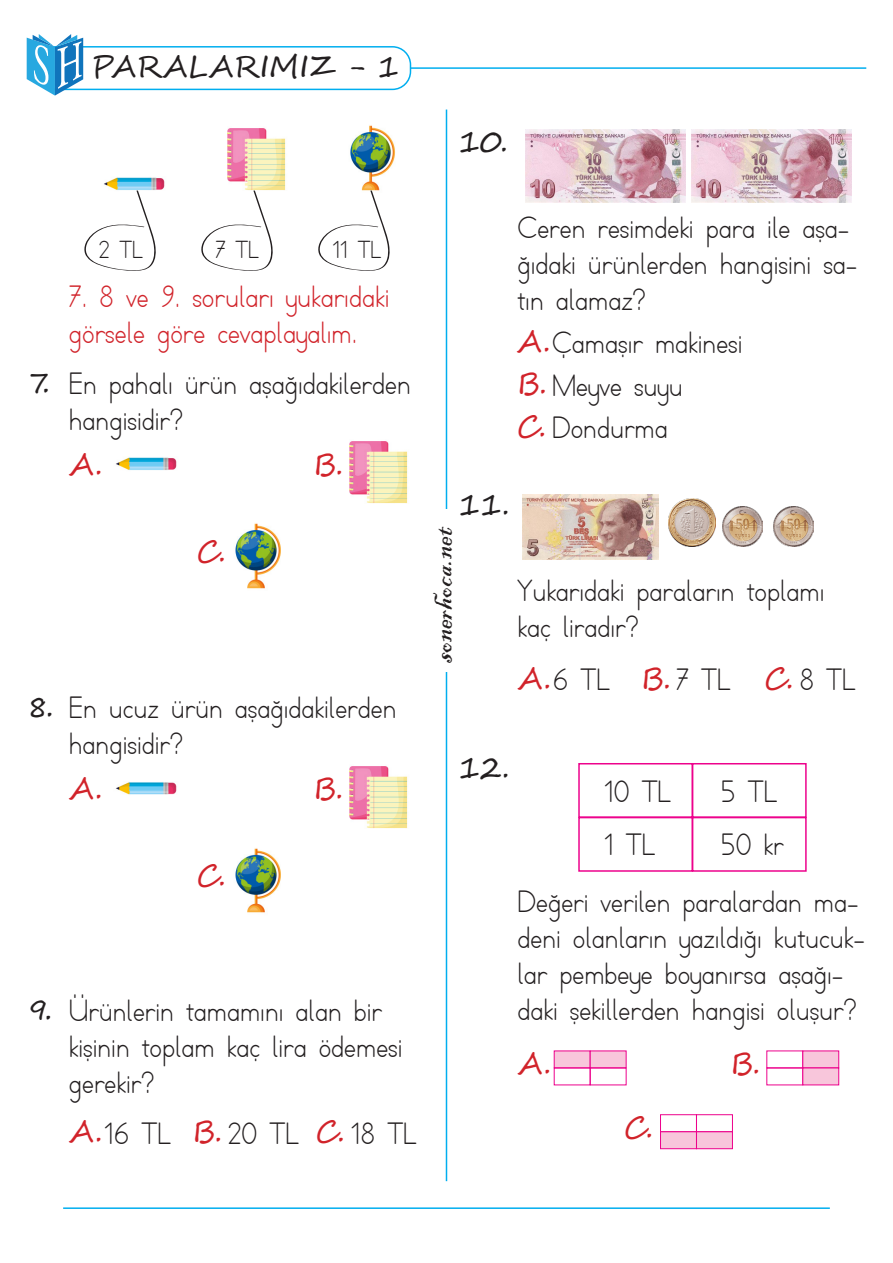
<style>
.page{position:relative;width:893px;height:1263px;background:#fff}
.page>*{position:absolute;margin:0;border:0;box-sizing:border-box;transform-origin:0 0}
.t1{font:31.5px "Blackadder ITC";color:#231f20}
.t2{font:30px/36px "TTKB Dik Temel Abece";color:#231f20}
.t3{font:30px "TTKB Dik Temel Abece";color:#d1232a}
.t4{font:30px "Segoe Script";color:#231f20}
.t5{font:30px "Segoe Script";color:#d1232a}
.t6{font:24px "TTKB Dik Temel Abece";color:#231f20}
.s1{font-family:"Segoe Script";color:#d1232a}
</style>
<div class="page">
<hr style="left:90px;top:67px;width:776px;height:2px;background:#00aeef">
<div style="left:39px;top:47px;width:371px;height:42px;background:#fff;border-radius:18px"></div>
<div style="left:38px;top:46px;width:373px;height:44px;border:2px solid #00aeef;border-radius:18px"></div>
<svg style="left:27px;top:34px;width:56px;height:62px"></svg>
<hr style="left:446px;top:110px;width:1px;height:1071px;background:#00aeef">
<div style="left:427px;top:510px;width:38px;height:162px;background:#fff"></div>
<hr style="left:63px;top:1207px;width:767px;height:2px;background:#00aeef">
<img style="left:526px;top:130px;width:159px;height:73px">
<img style="left:692px;top:130px;width:160px;height:73px">
<img style="left:104px;top:177px;width:61px;height:13px">
<img style="left:116px;top:457px;width:61px;height:13px">
<img style="left:116px;top:782px;width:61px;height:13px">
<img style="left:227px;top:128px;width:59px;height:63px">
<img style="left:350px;top:441px;width:58px;height:63px">
<img style="left:350px;top:766px;width:58px;height:62px">
<img style="left:350px;top:125px;width:45px;height:65px">
<img style="left:235px;top:523px;width:46px;height:66px">
<img style="left:235px;top:848px;width:46px;height:65px">
<svg style="left:84px;top:190px;width:72px;height:81px"></svg>
<svg style="left:201px;top:190px;width:72px;height:81px"></svg>
<svg style="left:318px;top:190px;width:72px;height:81px"></svg>
<img style="left:668px;top:499px;width:48px;height:48px">
<img style="left:722px;top:506px;width:41px;height:41px">
<img style="left:773px;top:506px;width:41px;height:41px">
<img style="left:522px;top:494px;width:137px;height:66px">
<div style="left:578px;top:763px;width:115px;height:55px;border:2px solid #ed028c"></div>
<div style="left:554px;top:1051px;width:36px;height:17px;background:#f8c6db;border:1px solid #ed028c"></div>
<div style="left:767px;top:1051px;width:36px;height:17px;border:1px solid #ed028c"></div>
<div style="left:660px;top:1114px;width:37px;height:18px;border:1px solid #ed028c"></div>
<div style="left:578px;top:817px;width:115px;height:55px;border:2px solid #ed028c"></div>
<div style="left:660px;top:1131px;width:37px;height:18px;background:#f8c6db;border:1px solid #ed028c"></div>
<div style="left:692px;top:763px;width:115px;height:55px;border:2px solid #ed028c"></div>
<div style="left:590px;top:1051px;width:36px;height:17px;background:#f8c6db;border:1px solid #ed028c"></div>
<div style="left:803px;top:1051px;width:36px;height:17px;background:#f8c6db;border:1px solid #ed028c"></div>
<div style="left:696px;top:1114px;width:37px;height:18px;border:1px solid #ed028c"></div>
<div style="left:692px;top:817px;width:115px;height:55px;border:2px solid #ed028c"></div>
<div style="left:803px;top:1068px;width:36px;height:17px;background:#f8c6db"></div>
<div style="left:696px;top:1131px;width:37px;height:18px;background:#f8c6db;border:1px solid #ed028c"></div>
<p class="t4" style="left:91px;top:43px;width:310px">PARALARIMIZ - 1</p>
<p class="t4" style="left:458px;top:117px;width:51px">10.</p>
<p class="t4" style="left:27px;top:358px;width:25px">7.</p>
<p class="t4" style="left:27px;top:682px;width:29px">8.</p>
<p class="t4" style="left:27px;top:985px;width:27px">9.</p>
<p class="t6" style="left:99px;top:235px;width:46px">2 TL</p>
<p class="t6" style="left:215px;top:235px;width:45px">7 TL</p>
<p class="t6" style="left:332px;top:235px;width:50px">11 TL</p>
<p class="t3" style="left:69px;top:278px;width:322px">7. 8 ve 9. soruları yukarıdaki</p>
<p class="t3" style="left:69px;top:314px;width:290px">görsele göre cevaplayalım.</p>
<p class="t2" style="left:69px;top:366px;width:343px">En pahalı ürün aşağıdakilerden</p>
<p class="t2" style="left:69px;top:402px;width:115px">hangisidir?</p>
<p class="t5" style="left:69px;top:440px;width:35px">A.</p>
<p class="t5" style="left:196px;top:527px;width:31px">C.</p>
<p class="t5" style="left:313px;top:440px;width:32px">B.</p>
<p class="t2" style="left:69px;top:691px;width:329px">En ucuz ürün aşağıdakilerden</p>
<p class="t2" style="left:69px;top:727px;width:115px">hangisidir?</p>
<p class="t5" style="left:69px;top:764px;width:35px">A.</p>
<p class="t5" style="left:196px;top:851px;width:31px">C.</p>
<p class="t5" style="left:313px;top:764px;width:32px">B.</p>
<p class="t2" style="left:517px;top:210px;width:333px">Ceren resimdeki para ile aşa-</p>
<p class="t2" style="left:517px;top:246px;width:341px">ğıdaki ürünlerden hangisini sa-</p>
<p class="t2" style="left:517px;top:282px;width:129px">tın alamaz?</p>
<p class="t5" style="left:517px;top:317px;width:35px">A.</p>
<p class="t2" style="left:517px;top:368px;width:168px"><span class="s1">B.</span> Meyve suyu</p>
<p class="t2" style="left:517px;top:411px;width:153px"><span class="s1">C.</span> Dondurma</p>
<p class="t2" style="left:552px;top:326px;width:192px">Çamaşır makinesi</p>
<p class="t1" style="left:423px;top:662px;width:137px;rotate:-90deg">sonerhoca.net</p>
<p class="t4" style="left:458px;top:480px;width:53px">11.</p>
<p class="t2" style="left:517px;top:573px;width:308px">Yukarıdaki paraların toplamı</p>
<p class="t2" style="left:517px;top:609px;width:122px">kaç liradır?</p>
<p class="t2" style="left:517px;top:663px;width:94px"><span class="s1">A.</span>6 TL</p>
<p class="t2" style="left:641px;top:663px;width:91px"><span class="s1">B.</span> 7 TL</p>
<p class="t2" style="left:764px;top:663px;width:93px"><span class="s1">C.</span> 8 TL</p>
<p class="t4" style="left:458px;top:743px;width:53px">12.</p>
<p class="t2" style="left:604px;top:775px;width:69px">10 TL</p>
<p class="t2" style="left:604px;top:828px;width:53px">1 TL</p>
<p class="t2" style="left:721px;top:828px;width:64px">50 kr</p>
<p class="t2" style="left:721px;top:775px;width:58px">5 TL</p>
<p class="t2" style="left:517px;top:885px;width:343px">Değeri verilen paralardan ma-</p>
<p class="t2" style="left:517px;top:921px;width:349px">deni olanların yazıldığı kutucuk&shy;lar pembeye boyanırsa aşağı&shy;daki şekillerden hangisi oluşur?</p>
<p class="t2" style="left:69px;top:993px;width:315px">Ürünlerin tamamını alan bir</p>
<p class="t2" style="left:69px;top:1029px;width:335px">kişinin toplam kaç lira ödemesi</p>
<p class="t2" style="left:69px;top:1065px;width:87px">gerekir?</p>
<p class="t2" style="left:104px;top:1116px;width:69px">16 TL</p>
<p class="t5" style="left:517px;top:1039px;width:35px">A.</p>
<p class="t5" style="left:730px;top:1039px;width:32px">B.</p>
<p class="t5" style="left:192px;top:1107px;width:32px">B.</p>
<p class="t5" style="left:624px;top:1103px;width:31px">C.</p>
<p class="t5" style="left:69px;top:1107px;width:35px">A.</p>
<p class="t5" style="left:315px;top:1107px;width:31px">C.</p>
<p class="t2" style="left:227px;top:1116px;width:73px">20 TL</p>
<p class="t2" style="left:351px;top:1116px;width:68px">18 TL</p>
</div>
